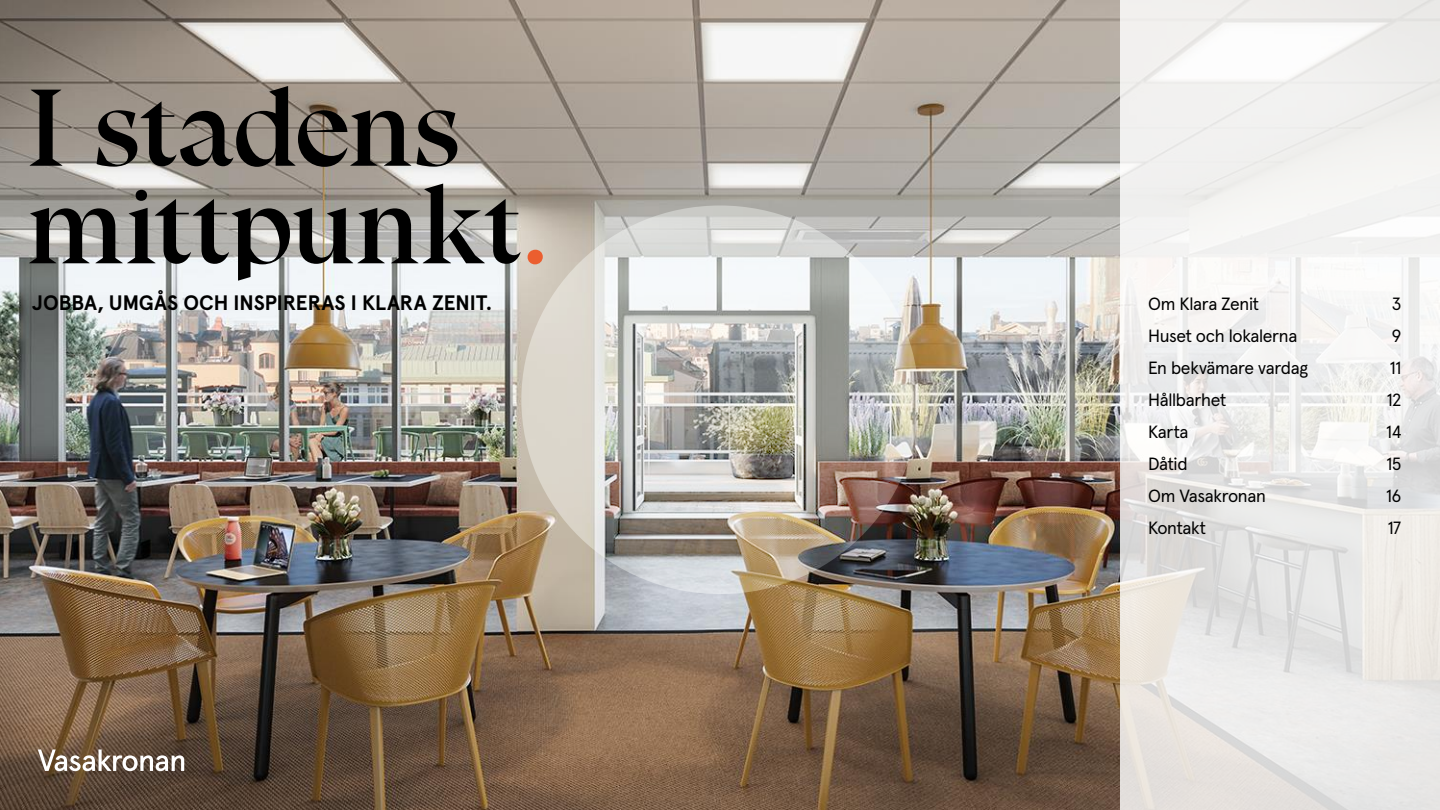
<style>
.page{position:relative;width:1440px;height:810px;background:#fff}
.page>*{position:absolute;margin:0;border:0;box-sizing:border-box;transform-origin:0 0}
.t1{font:108.75px/97.6px "Vasakronan Serif Display";letter-spacing:-.015em;color:#000}
.t2{font:700 20.92px "Apercu Pro";letter-spacing:-.005em;color:#000}
.t3{font:17.7px "Apercu Pro";letter-spacing:-.02em;color:#000}
.s1{color:#eb5e2f}
</style>
<div class="page">
<img style="left:0;top:1px;width:1120px;height:809px">
<svg style="left:1120px;top:1px;width:320px;height:809px;fill:#efeeed"></svg>
<img style="left:521px;top:205px;width:398px;height:389px;border-radius:50%">
<svg style="left:38px;top:749px;width:146px;height:22px"></svg>
<h1 class="t1" style="left:27px;top:77px;width:526px">I stadens mittpunkt<span class="s1">.</span></h1>
<p class="t2" style="left:32px;top:286px;width:461px">JOBBA, UMGÅS OCH INSPIRERAS I KLARA ZENIT.</p>
<p class="t3" style="left:1148px;top:290px;width:113px">Om Klara Zenit</p>
<p class="t3" style="left:1392px;top:290px;width:11px">3</p>
<p class="t3" style="left:1148px;top:322px;width:151px">Huset och lokalerna</p>
<p class="t3" style="left:1392px;top:322px;width:11px">9</p>
<p class="t3" style="left:1148px;top:354px;width:162px">En bekvämare vardag</p>
<p class="t3" style="left:1390px;top:354px;width:13px">11</p>
<p class="t3" style="left:1148px;top:386px;width:80px">Hållbarhet</p>
<p class="t3" style="left:1387px;top:386px;width:16px">12</p>
<p class="t3" style="left:1148px;top:418px;width:42px">Karta</p>
<p class="t3" style="left:1386px;top:418px;width:17px">14</p>
<p class="t3" style="left:1148px;top:450px;width:41px">Dåtid</p>
<p class="t3" style="left:1387px;top:450px;width:16px">15</p>
<p class="t3" style="left:1148px;top:482px;width:119px">Om Vasakronan</p>
<p class="t3" style="left:1386px;top:482px;width:17px">16</p>
<p class="t3" style="left:1148px;top:514px;width:60px">Kontakt</p>
<p class="t3" style="left:1388px;top:514px;width:15px">17</p>
</div>
